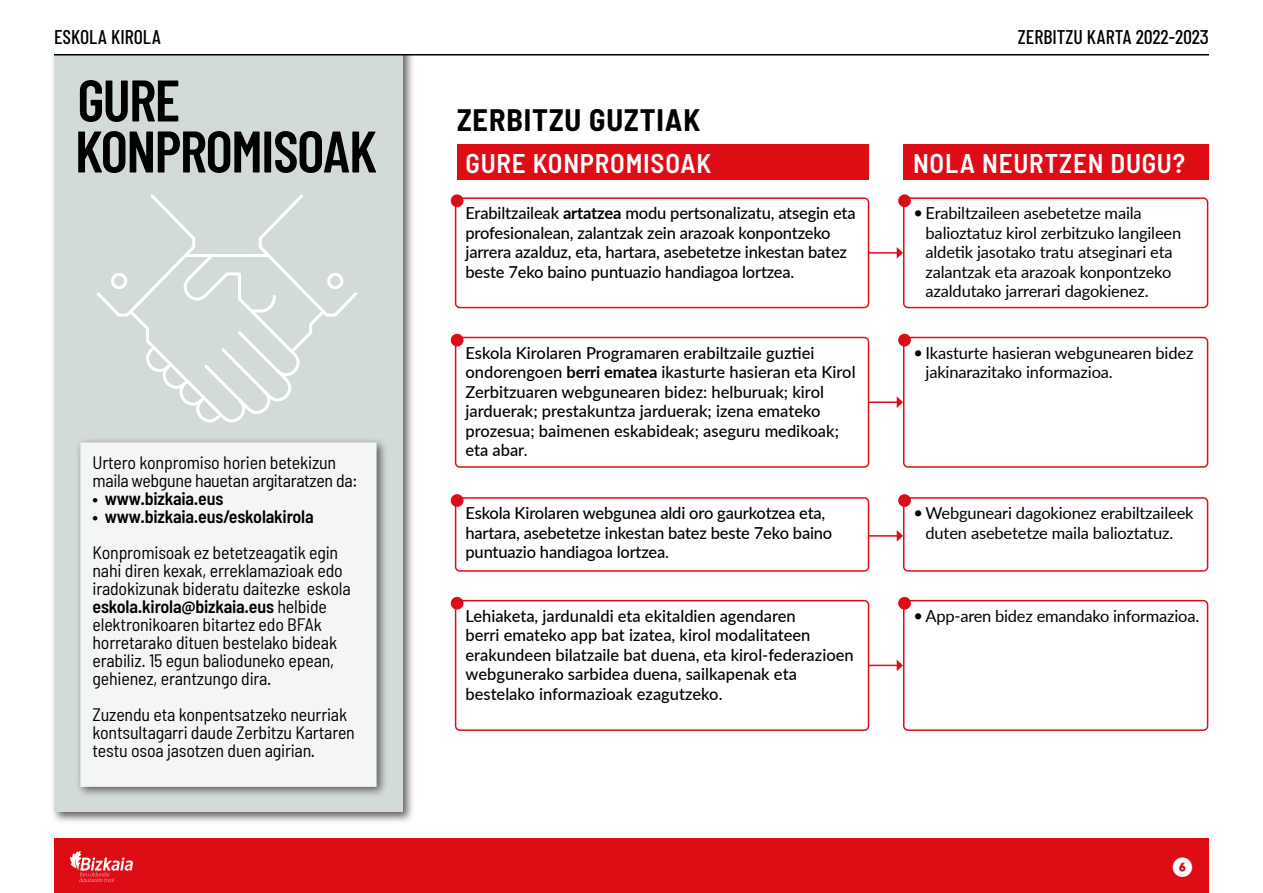
<style>
.page{position:relative;width:1263px;height:893px;background:#fff}
.page>*{position:absolute;margin:0;border:0;box-sizing:border-box;transform-origin:0 0}
.t1{font:600 58.5px/51px "Barlow Condensed";letter-spacing:-.025em;color:#000}
.t2{font:700 semi-condensed 30.3px "Barlow";letter-spacing:.03em;color:#000}
.t3{font:600 semi-condensed 27px "Barlow";letter-spacing:.03em;color:#fff}
.t4{font:500 19.8px "Barlow Condensed";color:#000}
.t5{font:semi-condensed 18px/18px "Barlow";letter-spacing:-.01em;color:#000}
.t6{font:600 semi-condensed 18px "Barlow";letter-spacing:-.01em;color:#000}
.t7{font:800 18px "Lato";color:#fff}
.t8{font:500 16.5px/19.5px "Lato";letter-spacing:-.005em;color:#000}
.t9{font:16.5px/19.5px "Lato";letter-spacing:-.01em;color:#000}
.s1{font-weight:600}
.s2{font-weight:700}
</style>
<div class="page">
<div style="left:50px;top:0;width:366px;height:824px;background:#000;opacity:.62"></div>
<div style="left:54px;top:0;width:349px;height:812px;background:#d3dada"></div>
<div style="left:0;top:0;width:451px;height:54px;background:#fff"></div>
<hr style="left:54px;top:54px;width:1155px;height:2px;background:#000">
<div style="left:54px;top:839px;width:1155px;height:54px;background:#de0c15"></div>
<svg style="left:70px;top:851px;width:63px;height:32px"></svg>
<div style="left:75px;top:437px;width:313px;height:361px;background:#000;opacity:.76"></div>
<div style="left:80px;top:442px;width:297px;height:345px;background:#f4f6f6;border:2px solid #fff"></div>
<svg style="left:97px;top:194px;width:260px;height:229px"></svg>
<div style="left:111px;top:273px;width:16px;height:16px;border:3px solid #fff;border-radius:50%"></div>
<div style="left:327px;top:273px;width:16px;height:16px;border:3px solid #fff;border-radius:50%"></div>
<div style="left:457px;top:145px;width:411px;height:35px;background:#de0c15"></div>
<div style="left:903px;top:145px;width:306px;height:35px;background:#de0c15"></div>
<div style="left:455px;top:197px;width:414px;height:111px;border:2px solid #de0c15;border-radius:4px"></div>
<div style="left:455px;top:497px;width:414px;height:75px;border:2px solid #de0c15;border-radius:4px"></div>
<div style="left:455px;top:337px;width:414px;height:131px;border:2px solid #de0c15;border-radius:4px"></div>
<div style="left:455px;top:600px;width:414px;height:131px;border:2px solid #de0c15;border-radius:4px"></div>
<div style="left:903px;top:197px;width:305px;height:111px;border:2px solid #de0c15;border-radius:4px"></div>
<div style="left:903px;top:497px;width:305px;height:75px;border:2px solid #de0c15;border-radius:4px"></div>
<div style="left:903px;top:337px;width:305px;height:131px;border:2px solid #de0c15;border-radius:4px"></div>
<div style="left:903px;top:600px;width:305px;height:131px;border:2px solid #de0c15;border-radius:4px"></div>
<div style="left:898px;top:194px;width:13px;height:13px;background:#de0c15;border-radius:50%"></div>
<div style="left:898px;top:494px;width:13px;height:13px;background:#de0c15;border-radius:50%"></div>
<div style="left:898px;top:334px;width:13px;height:12px;background:#de0c15;border-radius:50%"></div>
<div style="left:898px;top:597px;width:13px;height:13px;background:#de0c15;border-radius:50%"></div>
<div style="left:451px;top:194px;width:12px;height:13px;background:#de0c15;border-radius:50%"></div>
<div style="left:451px;top:494px;width:12px;height:13px;background:#de0c15;border-radius:50%"></div>
<div style="left:451px;top:334px;width:12px;height:12px;background:#de0c15;border-radius:50%"></div>
<div style="left:451px;top:597px;width:12px;height:13px;background:#de0c15;border-radius:50%"></div>
<hr style="left:868px;top:252px;width:29px;height:2px;background:#de0c15">
<svg style="left:897px;top:247px;width:6px;height:12px"></svg>
<hr style="left:868px;top:535px;width:29px;height:2px;background:#de0c15">
<svg style="left:897px;top:530px;width:6px;height:12px"></svg>
<hr style="left:868px;top:401px;width:29px;height:2px;background:#de0c15">
<svg style="left:897px;top:396px;width:6px;height:12px"></svg>
<svg style="left:868px;top:659px;width:35px;height:12px"></svg>
<p class="t4" style="left:54px;top:25px;width:108px">ESKOLA KIROLA</p>
<p class="t4" style="left:1018px;top:25px;width:193px">ZERBITZU KARTA 2022-2023</p>
<h1 class="t1" style="left:75px;top:73px;width:303px">GURE<br>KONPROMISOAK</h1>
<p class="t5" style="left:92px;top:453px;width:266px">Urtero konpromiso horien betekizun maila webgune hauetan argitaratzen da:</p>
<p class="t6" style="left:92px;top:487px;width:132px">• www.bizkaia.eus</p>
<p class="t6" style="left:92px;top:505px;width:223px">• www.bizkaia.eus/eskolakirola</p>
<p class="t5" style="left:92px;top:543px;width:260px">Konpromisoak ez betetzeagatik egin nahi diren kexak, erreklamazioak edo iradokizunak bideratu daitezke eskola <span class="s1">eskola.kirola@bizkaia.eus</span> helbide elektronikoaren bitartez edo BFAk horretarako dituen bestelako bideak erabiliz. 15 egun balioduneko epean, gehienez, erantzungo dira.</p>
<p class="t5" style="left:92px;top:705px;width:264px">Zuzendu eta konpentsatzeko neurriak kontsultagarri daude Zerbitzu Kartaren testu osoa jasotzen duen agirian.</p>
<h2 class="t2" style="left:457px;top:101px;width:245px">ZERBITZU GUZTIAK</h2>
<h3 class="t3" style="left:466px;top:146px;width:247px">GURE KONPROMISOAK</h3>
<h3 class="t3" style="left:913px;top:146px;width:274px">NOLA NEURTZEN DUGU?</h3>
<p class="t8" style="left:465px;top:203px;width:392px">Erabiltzaileak <span class="s2">artatzea</span> modu pertsonalizatu, atsegin eta profesionalean, zalantzak zein arazoak konpontzeko jarrera azalduz, eta, hartara, asebetetze inkestan batez beste 7eko baino puntuazio handiagoa lortzea.</p>
<p class="t8" style="left:465px;top:342px;width:392px">Eskola Kirolaren Programaren erabiltzaile guztiei ondorengoen <span class="s2">berri ematea</span> ikasturte hasieran eta Kirol Zerbitzuaren webgunearen bidez: helburuak; kirol jarduerak; prestakuntza jarduerak; izena emateko prozesua; baimenen eskabideak; aseguru medikoak; eta abar.</p>
<p class="t8" style="left:465px;top:503px;width:368px">Eskola Kirolaren webgunea aldi oro gaurkotzea eta, hartara, asebetetze inkestan batez beste 7eko baino puntuazio handiagoa lortzea.</p>
<p class="t8" style="left:465px;top:605px;width:390px">Lehiaketa, jardunaldi eta ekitaldien agendaren<br>berri emateko app bat izatea, kirol modalitateen erakundeen bilatzaile bat duena, eta kirol-federazioen webgunerako sarbidea duena, sailkapenak eta bestelako informazioak ezagutzeko.</p>
<p class="t9" style="left:925px;top:203px;width:257px;text-indent:-12px">• Erabiltzaileen asebetetze maila balioztatuz kirol zerbitzuko langileen aldetik jasotako tratu atseginari eta zalantzak eta arazoak konpontzeko azaldutako jarrerari dagokienez.</p>
<p class="t9" style="left:925px;top:342px;width:269px;text-indent:-12px">• Ikasturte hasieran webgunearen bidez jakinarazitako informazioa.</p>
<p class="t9" style="left:913px;top:503px;width:282px;text-align:center">• Webguneari dagokionez erabiltzaileek duten asebetetze maila balioztatuz.</p>
<p class="t9" style="left:913px;top:605px;width:287px">• App-aren bidez emandako informazioa.</p>
<p class="t7" style="left:1172px;top:853px;width:22px">❻</p>
</div>
